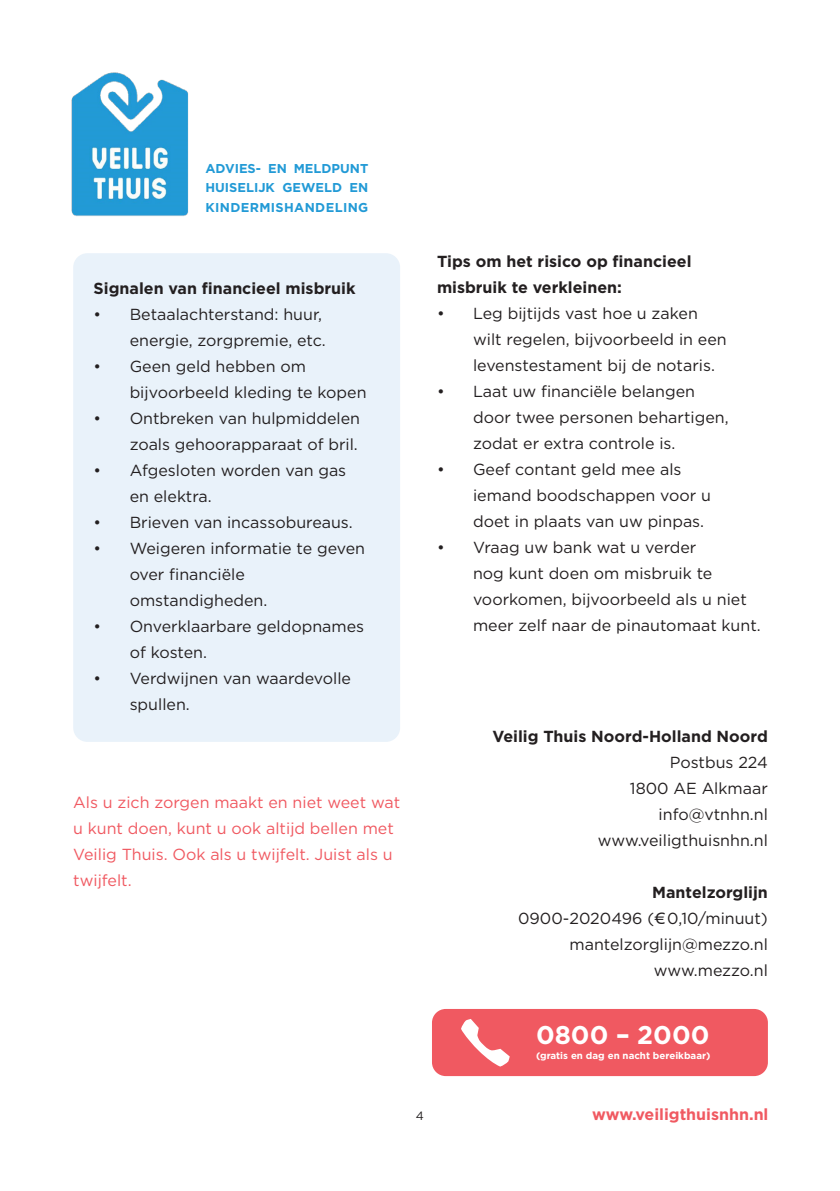
<style>
.page{position:relative;width:840px;height:1191px;background:#fff}
.page>*{position:absolute;margin:0;border:0;box-sizing:border-box;transform-origin:0 0}
.Body{font:700 25.6px "Gotham";color:#fff}
.t1{font:16px/26px "Gotham";color:#231f20}
.t2{font:16px/26px "Gotham";color:#f05961}
.t3{font:700 16px "Gotham";color:#231f20}
.t4{font:700 16px "Gotham";color:#f05961}
.t5{font:700 12.8px/19.4px "Gotham";color:#229ad6;text-align:justify}
.t6{font:12px "Gotham";color:#231f20}
.Body-2{font:700 9.8px "Gotham";color:#fff}
.s1{font-weight:700}
</style>
<div class="page">
<img style="left:71px;top:72px;width:118px;height:144px">
<div style="left:432px;top:1009px;width:335px;height:67px;background:#f05961;border-radius:14px"></div>
<div style="left:73px;top:253px;width:327px;height:489px;background:#e9f2fa;border-radius:14px"></div>
<p class="t5" style="left:205px;top:159px;width:164px">ADVIES- EN MELDPUNT HUISELIJK GEWELD EN KINDERMISHANDELING</p>
<p class="t3" style="left:94px;top:278px;width:263px">Signalen van financieel misbruik</p>
<p class="t1" style="left:94px;top:301px;width:233px;text-align:right">• Betaalachterstand: huur, energie, zorgpremie, etc.</p>
<p class="t1" style="left:130px;top:353px;width:238px;text-indent:-36px">• Geen geld hebben om bijvoorbeeld kleding te kopen</p>
<p class="t1" style="left:94px;top:405px;width:268px;text-align:right">• Ontbreken van hulpmiddelen zoals gehoorapparaat of bril.</p>
<p class="t1" style="left:130px;top:457px;width:218px;text-indent:-36px">• Afgesloten worden van gas en elektra.</p>
<p class="t1" style="left:94px;top:509px;width:260px">• Brieven van incassobureaus.</p>
<p class="t1" style="left:130px;top:535px;width:237px;text-indent:-36px">• Weigeren informatie te geven over financiële omstandigheden.</p>
<p class="t1" style="left:130px;top:613px;width:236px;text-indent:-36px">• Onverklaarbare geldopnames of kosten.</p>
<p class="t1" style="left:130px;top:665px;width:223px;text-indent:-36px">• Verdwijnen van waardevolle spullen.</p>
<p class="t2" style="left:73px;top:789px;width:328px">Als u zich zorgen maakt en niet weet wat u kunt doen, kunt u ook altijd bellen met<br>Veilig Thuis. Ook als u twijfelt. Juist als u twijfelt.</p>
<p class="t3" style="left:437px;top:251px;width:256px">Tips om het risico op financieel</p>
<p class="t3" style="left:437px;top:277px;width:186px">misbruik te verkleinen:</p>
<p class="t1" style="left:473px;top:300px;width:255px;text-indent:-36px">• Leg bijtijds vast hoe u zaken wilt regelen, bijvoorbeeld in een levenstestament bij de notaris.</p>
<p class="t1" style="left:473px;top:378px;width:257px;text-indent:-36px">• Laat uw financiële belangen door twee personen behartigen, zodat er extra controle is.</p>
<p class="t1" style="left:473px;top:456px;width:239px;text-indent:-36px">• Geef contant geld mee als iemand boodschappen voor u doet in plaats van uw pinpas.</p>
<p class="t1" style="left:473px;top:534px;width:289px;text-indent:-36px">• Vraag uw bank wat u verder<br>nog kunt doen om misbruik te voorkomen, bijvoorbeeld als u niet meer zelf naar de pinautomaat kunt.</p>
<p class="t3" style="left:492px;top:725px;width:277px">Veilig Thuis Noord-Holland Noord</p>
<p class="t1" style="left:669px;top:748px;width:99px">Postbus 224</p>
<p class="t1" style="left:629px;top:774px;width:139px">1800 AE Alkmaar</p>
<p class="t1" style="left:658px;top:800px;width:111px">info@vtnhn.nl</p>
<p class="t1" style="left:597px;top:826px;width:171px">www.veiligthuisnhn.nl</p>
<p class="t1" style="left:518px;top:878px;width:251px;text-align:right"><span class="s1">Mantelzorglijn<br></span>0900-2020496 (€ 0,10/minuut)</p>
<p class="t1" style="left:569px;top:930px;width:200px">mantelzorglijn@mezzo.nl</p>
<p class="t1" style="left:653px;top:956px;width:115px">www.mezzo.nl</p>
<p class="Body" style="left:535px;top:1017px;width:175px">0800 – 2000</p>
<p class="Body-2" style="left:535px;top:1049px;width:176px">(gratis en dag en nacht bereikbaar)</p>
<p class="t6" style="left:416px;top:1109px;width:10px">4</p>
<p class="t4" style="left:592px;top:1104px;width:178px">www.veiligthuisnhn.nl</p>
</div>
